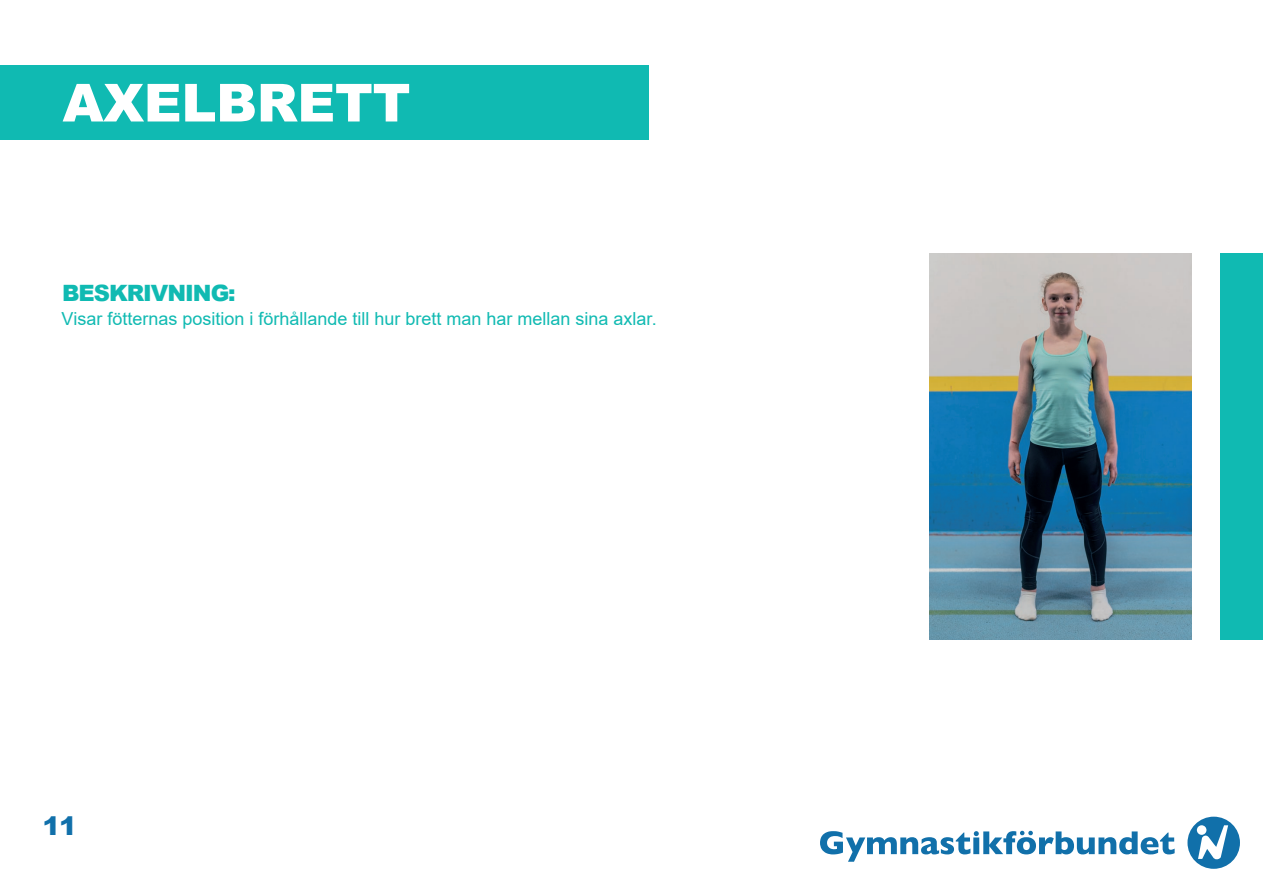
<style>
.page{position:relative;width:1263px;height:893px;background:#fff}
.page>*{position:absolute;margin:0;border:0;box-sizing:border-box;transform-origin:0 0}
.t1{font:900 52.5px "Arial";letter-spacing:-.005em;color:#fff}
.t2{font:900 25.5px "Arial";color:#1170aa;scale:1.05 1}
.t3{font:900 22.5px "Arial";letter-spacing:-.045em;color:#10bab2}
.t4{font:18px "Arial";color:#10bab2}
</style>
<div class="page">
<svg style="left:820px;top:831px;width:354px;height:31px"></svg>
<svg style="left:1187px;top:817px;width:53px;height:52px"></svg>
<div style="left:1220px;top:253px;width:43px;height:387px;background:#10bab2"></div>
<div style="left:0;top:65px;width:648px;height:75px;background:#10bab2"></div>
<img style="left:929px;top:253px;width:262px;height:387px">
<p class="t1" style="left:63px;top:65px;width:349px">AXELBRETT</p>
<p class="t3" style="left:62px;top:276px;width:175px">BESKRIVNING:</p>
<p class="t4" style="left:62px;top:306px;width:596px">Visar fötternas position i förhållande till hur brett man har mellan sina axlar.</p>
<h2 class="t2" style="left:43px;top:807px;width:34px">11</h2>
</div>
